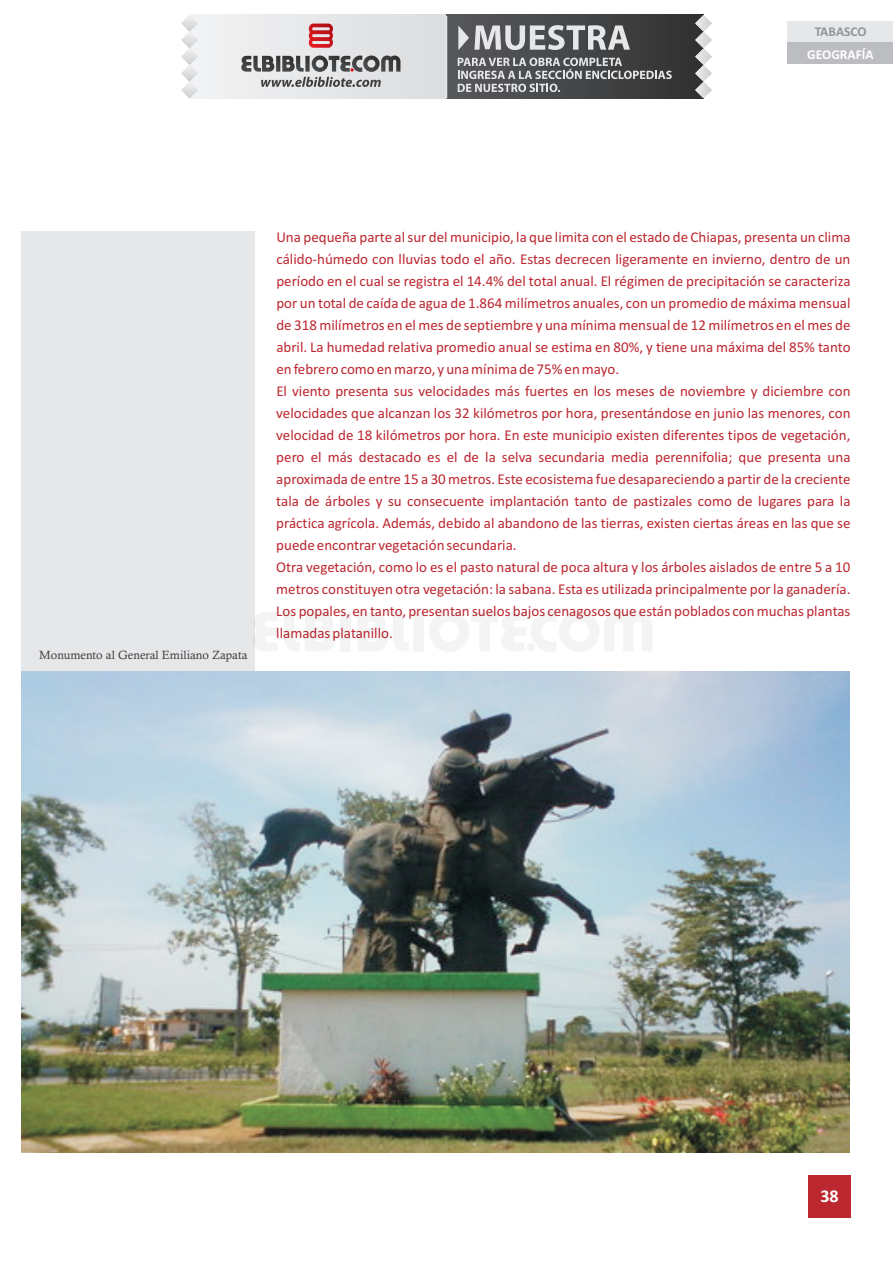
<style>
.page{position:relative;width:893px;height:1263px;background:#fff}
.page>*{position:absolute;margin:0;border:0;box-sizing:border-box;transform-origin:0 0}
.t1{font:700 18px "Calibri";color:#fff}
.t2{font:15px/21.9px "Calibri";color:#bc2730}
.t3{font:700 13.5px "Calibri";color:#fff}
.t4{font:700 13.5px "Calibri";color:#939598}
.t5{font:12px "Calisto";color:#3e3e3f}
</style>
<div class="page">
<div style="left:808px;top:1175px;width:42px;height:43px;background:#bc2730"></div>
<div style="left:21px;top:231px;width:234px;height:921px;background:#e6e7e9"></div>
<div style="left:787px;top:21px;width:106px;height:21px;background:#e6e7e9"></div>
<div style="left:787px;top:42px;width:106px;height:22px;background:#bcbdc0"></div>
<img style="left:21px;top:672px;width:828px;height:480px">
<div style="left:189px;top:15px;width:514px;height:83px;background:#e6e7e9"></div>
<svg style="left:255px;top:612px;width:22px;height:39px"></svg>
<svg style="left:284px;top:612px;width:51px;height:39px"></svg>
<div style="left:340px;top:612px;width:11px;height:39px;background:#f4f4f4"></div>
<svg style="left:358px;top:612px;width:50px;height:39px"></svg>
<div style="left:413px;top:612px;width:11px;height:39px;background:#f4f4f4"></div>
<svg style="left:429px;top:612px;width:223px;height:39px"></svg>
<div style="left:446px;top:15px;width:257px;height:83px;background:linear-gradient(to right,#5a5b5d,#323232)"></div>
<svg style="left:181px;top:15px;width:17px;height:83px"></svg>
<svg style="left:695px;top:15px;width:17px;height:83px"></svg>
<svg style="left:309px;top:24px;width:24px;height:24px"></svg>
<svg style="left:241px;top:56px;width:159px;height:31px"></svg>
<svg style="left:458px;top:58px;width:214px;height:34px"></svg>
<svg style="left:458px;top:25px;width:172px;height:25px"></svg>
<hr style="left:446px;top:16px;width:1px;height:82px;background:#e6e7e9">
<p class="t4" style="left:815px;top:26px;width:53px">TABASCO</p>
<p class="t3" style="left:807px;top:48px;width:68px">GEOGRAFÍA</p>
<p class="t5" style="left:39px;top:650px;width:210px">Monumento al General Emiliano Zapata</p>
<p class="t2" style="left:276px;top:227px;width:576px">Una pequeña parte al sur del municipio, la que limita con el estado de Chiapas, presenta un clima cálido-húmedo con lluvias todo el año. Estas decrecen ligeramente en invierno, dentro de un período en el cual se registra el 14.4% del total anual. El régimen de precipitación se caracteriza por un total de caída de agua de 1.864 milímetros anuales, con un promedio de máxima mensual de 318 milímetros en el mes de septiembre y una mínima mensual de 12 milímetros en el mes de abril. La humedad relativa promedio anual se estima en 80%, y tiene una máxima del 85% tanto en febrero como en marzo, y una mínima de 75% en mayo.<br>El viento presenta sus velocidades más fuertes en los meses de noviembre y diciembre con velocidades que alcanzan los 32 kilómetros por hora, presentándose en junio las menores, con velocidad de 18 kilómetros por hora. En este municipio existen diferentes tipos de vegetación, pero el más destacado es el de la selva secundaria media perennifolia; que presenta una aproximada de entre 15 a 30 metros. Este ecosistema fue desapareciendo a partir de la creciente tala de árboles y su consecuente implantación tanto de pastizales como de lugares para la práctica agrícola. Además, debido al abandono de las tierras, existen ciertas áreas en las que se puede encontrar vegetación secundaria.<br>Otra vegetación, como lo es el pasto natural de poca altura y los árboles aislados de entre 5 a 10 metros constituyen otra vegetación: la sabana. Esta es utilizada principalmente por la ganadería.<br>Los popales, en tanto, presentan suelos bajos cenagosos que están poblados con muchas plantas llamadas platanillo.</p>
<p class="t1" style="left:820px;top:1189px;width:20px">38</p>
</div>
